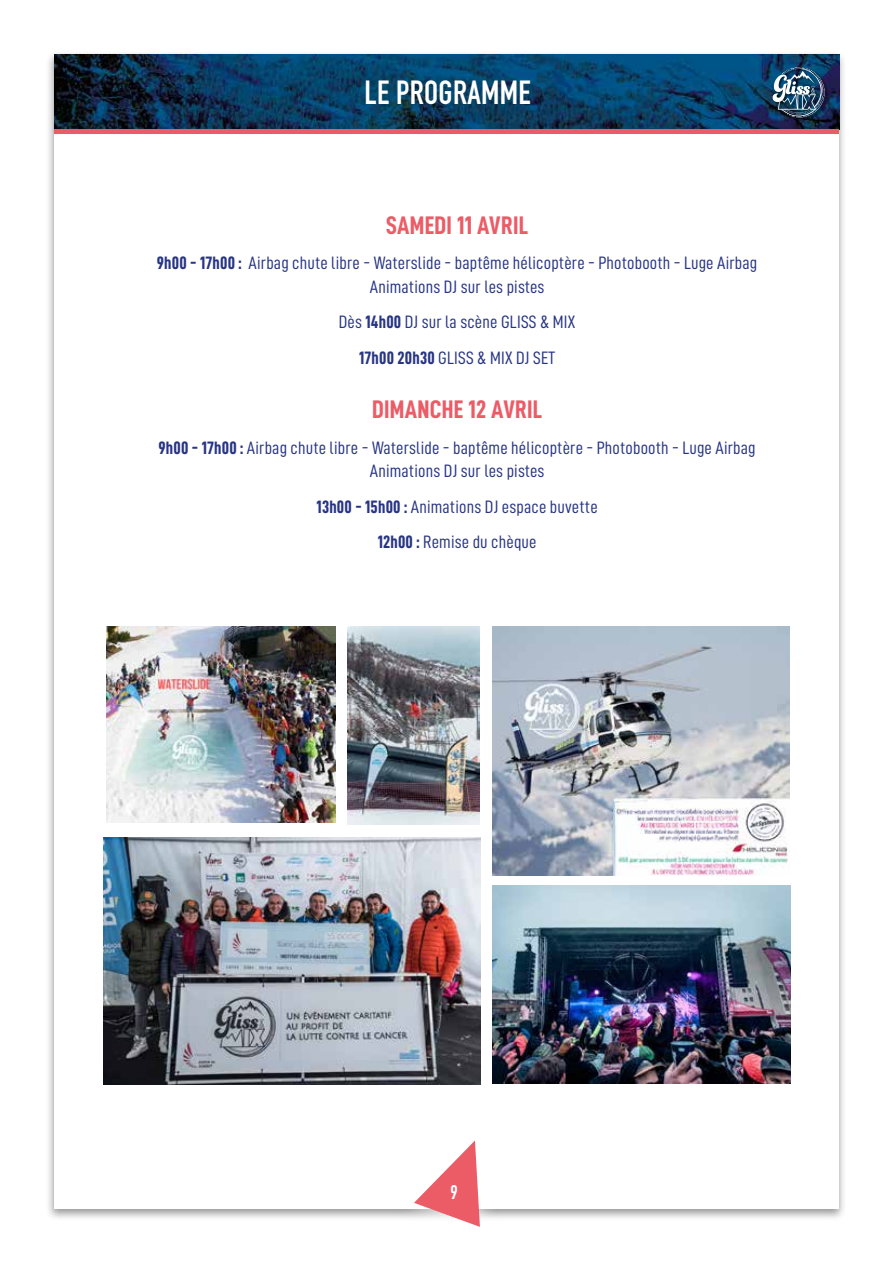
<style>
.page{position:relative;width:893px;height:1263px;background:#fff}
.page>*{position:absolute;margin:0;border:0;box-sizing:border-box;transform-origin:0 0}
.t1{font:700 33px "DIN Condensed";letter-spacing:.01em;color:#fff}
.t2{font:25.5px "D DIN Condensed Bold";letter-spacing:.01em;color:#eb5c67}
.t3{font:700 19.5px "DIN Condensed";color:#fff}
.t4{font:18px/23.7px "D DIN Condensed";letter-spacing:.01em;color:#283583;text-align:center}
.s1{font-family:"D DIN Condensed Bold"}
</style>
<div class="page">
<div style="left:45px;top:50px;width:802px;height:1171px;background:#000;opacity:.4"></div>
<div style="left:54px;top:54px;width:785px;height:1155px;background:#fff"></div>
<img style="left:54px;top:54px;width:785px;height:76px">
<hr style="left:54px;top:130px;width:785px;height:4px;background:#eb5c67">
<div style="left:773px;top:67px;width:55px;height:54px;background:#000;opacity:.5"></div>
<img style="left:773px;top:67px;width:52px;height:51px">
<div style="left:397px;top:1124px;width:102px;height:120px;background:#fff"></div>
<svg style="left:414px;top:1140px;width:66px;height:87px"></svg>
<img style="left:106px;top:626px;width:229px;height:197px">
<img style="left:492px;top:626px;width:297px;height:249px">
<img style="left:493px;top:886px;width:298px;height:197px">
<img style="left:348px;top:626px;width:132px;height:198px">
<img style="left:103px;top:838px;width:378px;height:246px">
<h1 class="t1" style="left:365px;top:81px;width:168px">LE PROGRAMME</h1>
<h2 class="t2" style="left:386px;top:211px;width:143px">SAMEDI 11 AVRIL</h2>
<p class="t4" style="left:157px;top:251px;width:602px"><span class="s1">9h00 - 17h00 :</span> Airbag chute libre - Waterslide - baptême hélicoptère - Photobooth - Luge Airbag<br>Animations DJ sur les pistes</p>
<p class="t4" style="left:339px;top:304px;width:238px;line-height:35.4px">Dès <span class="s1">14h00</span> DJ sur la scène GLISS &amp; MIX<br><span class="s1">17h00 20h30</span> GLISS &amp; MIX DJ SET</p>
<h2 class="t2" style="left:372px;top:395px;width:171px">DIMANCHE 12 AVRIL</h2>
<p class="t4" style="left:159px;top:435px;width:598px"><span class="s1">9h00 - 17h00 :</span> Airbag chute libre - Waterslide - baptême hélicoptère - Photobooth - Luge Airbag<br>Animations DJ sur les pistes</p>
<p class="t4" style="left:317px;top:489px;width:283px;line-height:35.4px"><span class="s1">13h00 - 15h00 :</span> Animations DJ espace buvette<br><span class="s1">12h00 :</span> Remise du chèque</p>
<p class="t3" style="left:451px;top:1185px;width:9px">9</p>
</div>
